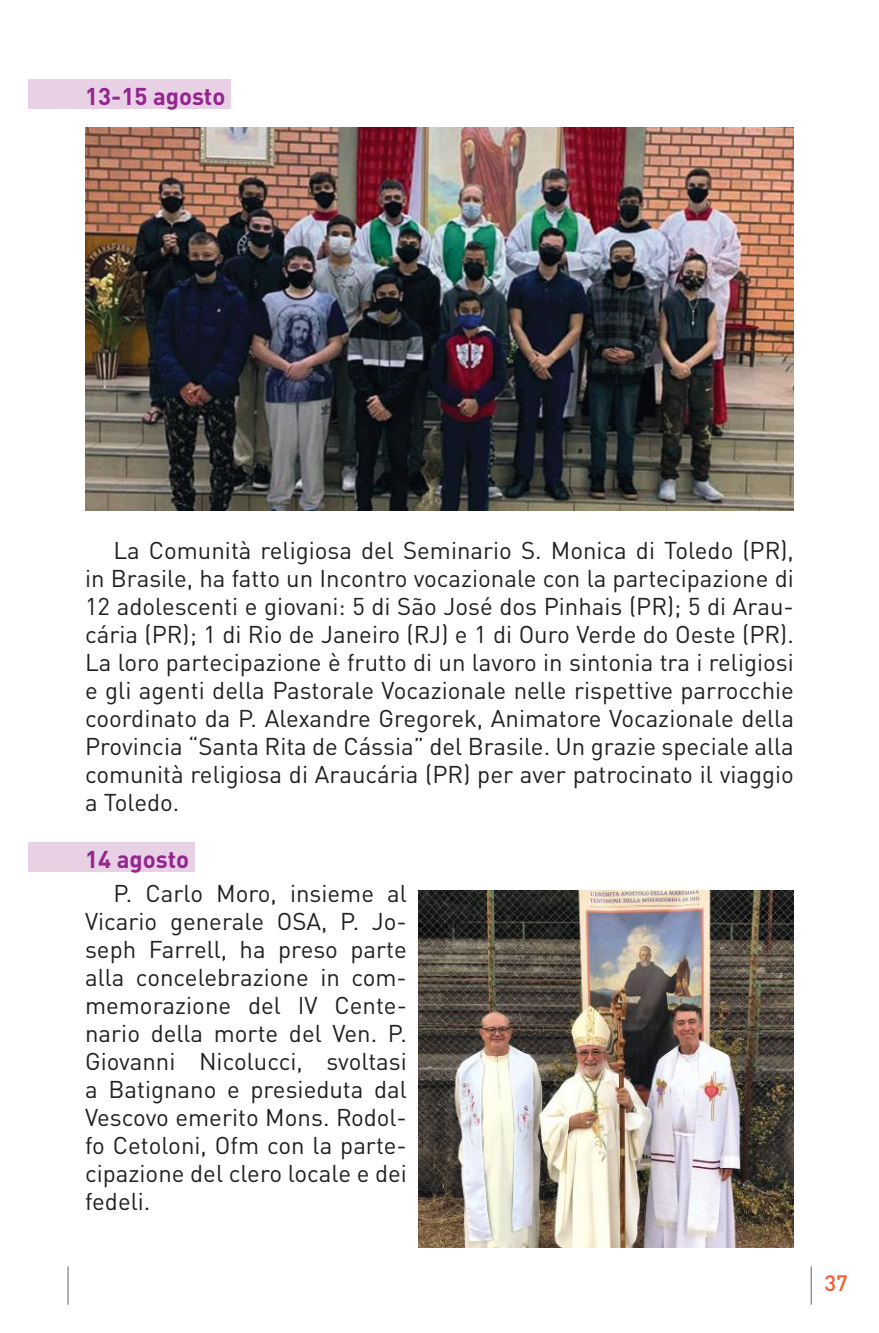
<style>
.page{position:relative;width:879px;height:1333px;background:#fff}
.page>*{position:absolute;margin:0;border:0;box-sizing:border-box;transform-origin:0 0}
.t1{font:24px/28px "DIN Pro";color:#241f1f;text-align:justify}
.t2{font:700 24px "DIN";color:#94258f}
.t3{font:500 22px "DIN Pro";color:#f55a2b}
</style>
<div class="page">
<hr style="left:811px;top:1266px;width:1px;height:38px;background:#656365">
<hr style="left:68px;top:1266px;width:1px;height:38px;background:#656365">
<div style="left:28px;top:79px;width:203px;height:30px;background:#e8d0e5"></div>
<div style="left:28px;top:842px;width:167px;height:30px;background:#e8d0e5"></div>
<img style="left:85px;top:127px;width:709px;height:383px">
<img style="left:418px;top:890px;width:376px;height:357px">
<p class="t2" style="left:85px;top:81px;width:142px">13-15 agosto</p>
<p class="t1" style="left:85px;top:534px;width:710px;text-indent:28px">La Comunità religiosa del Seminario S. Monica di Toledo (PR), in Brasile, ha fatto un Incontro vocazionale con la partecipazione di 12 adolescenti e giovani: 5 di São José dos Pinhais (PR); 5 di Arau&shy;cária (PR); 1 di Rio de Janeiro (RJ) e 1 di Ouro Verde do Oeste (PR).<br>La loro partecipazione è frutto di un lavoro in sintonia tra i religiosi e gli agenti della Pastorale Vocazionale nelle rispettive parrocchie coordinato da P. Alexandre Gregorek, Animatore Vocazionale della Provincia “Santa Rita de Cássia” del Brasile. Un grazie speciale alla comunità religiosa di Araucária (PR) per aver patrocinato il viaggio a Toledo.</p>
<p class="t2" style="left:85px;top:843px;width:105px">14 agosto</p>
<p class="t1" style="left:85px;top:876px;width:323px;text-indent:28px">P. Carlo Moro, insieme al Vicario generale OSA, P. Jo&shy;seph Farrell, ha preso parte alla concelebrazione in com&shy;memorazione del IV Cente&shy;nario della morte del Ven. P.<br>Giovanni Nicolucci, svoltasi a Batignano e presieduta dal Vescovo emerito Mons. Rodol&shy;fo Cetoloni, Ofm con la parte&shy;cipazione del clero locale e dei fedeli.</p>
<p class="t3" style="left:824px;top:1264px;width:25px">37</p>
</div>
